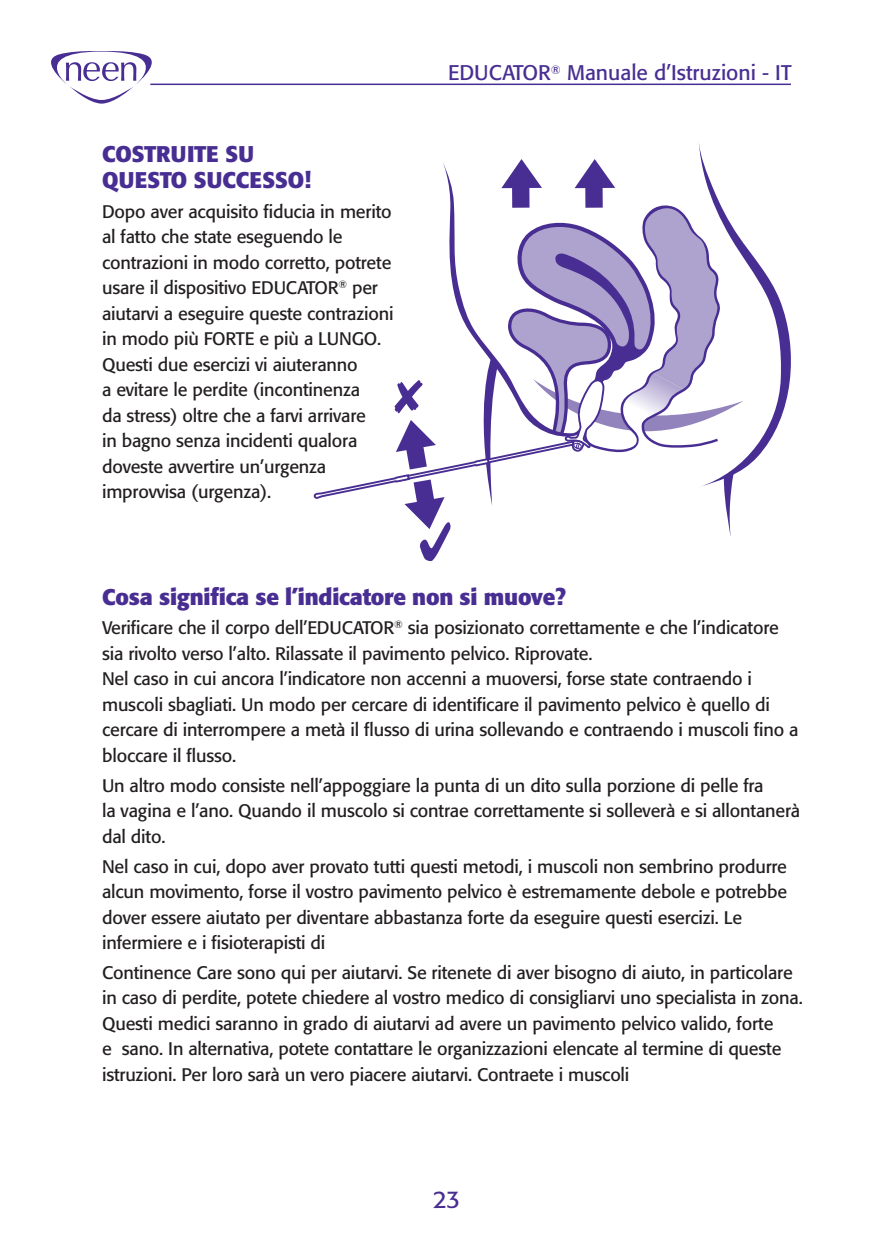
<style>
.page{position:relative;width:893px;height:1259px;background:#fff}
.page>*{position:absolute;margin:0;border:0;box-sizing:border-box;transform-origin:0 0}
.t1{font:24px "Formata";color:#482e92}
.t2{font:700 22.5px/25.5px "Formata";letter-spacing:-.01em;color:#482e92}
.t3{font:21px "Formata";color:#482e92}
.t4{font:18px/25.5px "Formata";letter-spacing:-.01em;color:#231f20}
</style>
<div class="page">
<svg style="left:314px;top:143px;width:477px;height:418px"></svg>
<svg style="left:51px;top:51px;width:130px;height:53px"></svg>
<hr style="left:150px;top:84px;width:641px;height:1px;background:#482e92">
<p class="t2" style="left:102px;top:142px;width:211px">COSTRUITE SU<br>QUESTO SUCCESSO!</p>
<p class="t4" style="left:102px;top:199px;width:293px">Dopo aver acquisito fiducia in merito al fatto che state eseguendo le contrazioni in modo corretto, potrete usare il dispositivo EDUCATOR<sup>®</sup> per aiutarvi a eseguire queste contrazioni in modo più FORTE e più a LUNGO.<br>Questi due esercizi vi aiuteranno<br>a evitare le perdite (incontinenza<br>da stress) oltre che a farvi arrivare<br>in bagno senza incidenti qualora doveste avvertire un’urgenza improvvisa (urgenza).</p>
<p class="t3" style="left:448px;top:60px;width:345px">EDUCATOR<sup>®</sup> Manuale d’Istruzioni - IT</p>
<p class="t2" style="left:102px;top:584px;width:465px">Cosa significa se l’indicatore non si muove?</p>
<p class="t4" style="left:102px;top:615px;width:698px">Verificare che il corpo dell’EDUCATOR<sup>®</sup> sia posizionato correttamente e che l’indicatore sia rivolto verso l’alto. Rilassate il pavimento pelvico. Riprovate.<br>Nel caso in cui ancora l’indicatore non accenni a muoversi, forse state contraendo i muscoli sbagliati. Un modo per cercare di identificare il pavimento pelvico è quello di cercare di interrompere a metà il flusso di urina sollevando e contraendo i muscoli fino a bloccare il flusso.</p>
<p class="t4" style="left:102px;top:772px;width:700px">Un altro modo consiste nell’appoggiare la punta di un dito sulla porzione di pelle fra<br>la vagina e l’ano. Quando il muscolo si contrae correttamente si solleverà e si allontanerà dal dito.</p>
<p class="t4" style="left:102px;top:853px;width:687px">Nel caso in cui, dopo aver provato tutti questi metodi, i muscoli non sembrino produrre alcun movimento, forse il vostro pavimento pelvico è estremamente debole e potrebbe dover essere aiutato per diventare abbastanza forte da eseguire questi esercizi. Le infermiere e i fisioterapisti di</p>
<p class="t4" style="left:102px;top:959px;width:702px">Continence Care sono qui per aiutarvi. Se ritenete di aver bisogno di aiuto, in particolare in caso di perdite, potete chiedere al vostro medico di consigliarvi uno specialista in zona.<br>Questi medici saranno in grado di aiutarvi ad avere un pavimento pelvico valido, forte<br>e sano. In alternativa, potete contattare le organizzazioni elencate al termine di queste istruzioni. Per loro sarà un vero piacere aiutarvi. Contraete i muscoli</p>
<h1 class="t1" style="left:433px;top:1184px;width:29px">23</h1>
</div>
